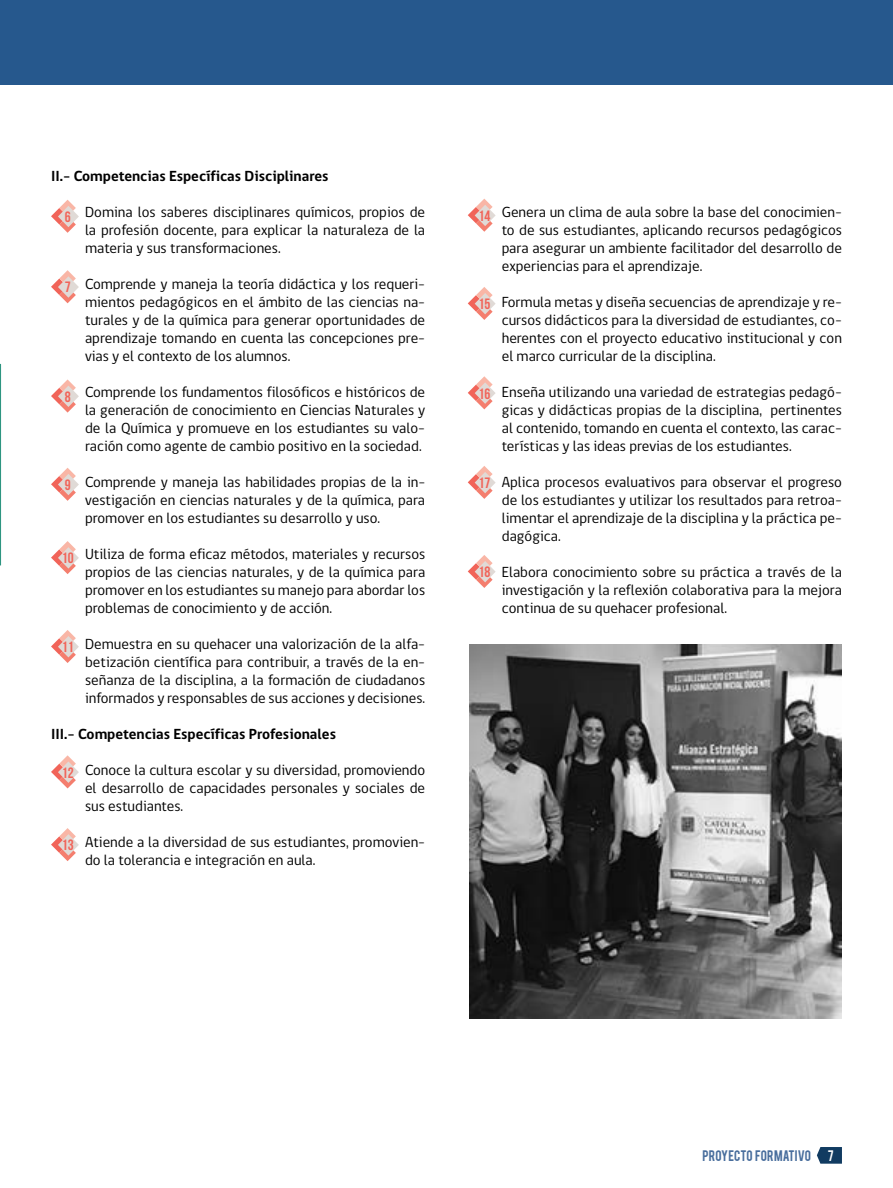
<style>
.page{position:relative;width:893px;height:1188px;background:#fff}
.page>*{position:absolute;margin:0;border:0;box-sizing:border-box;transform-origin:0 0}
.t1{font:15px/18px "gob CL";color:#000;text-align:justify}
.t2{font:700 15px "gob CL";color:#000}
.t3{font:700 15px "Bebas Neue";color:#f16459}
.t4{font:12px "Bebas";color:#496e9d}
.t5{font:12px "Bebas";color:#fff}
</style>
<div class="page">
<svg style="left:817px;top:1147px;width:25px;height:17px"></svg>
<div style="left:0;top:0;width:893px;height:85px;background:#26588d"></div>
<hr style="left:0;top:364px;width:1px;height:202px;background:#2e9581">
<img style="left:470px;top:645px;width:372px;height:373px">
<svg style="left:51px;top:200px;width:28px;height:33px"></svg>
<svg style="left:51px;top:270px;width:28px;height:33px"></svg>
<svg style="left:51px;top:379px;width:28px;height:34px"></svg>
<svg style="left:51px;top:468px;width:28px;height:33px"></svg>
<svg style="left:51px;top:541px;width:28px;height:33px"></svg>
<svg style="left:51px;top:630px;width:28px;height:33px"></svg>
<svg style="left:51px;top:755px;width:28px;height:33px"></svg>
<svg style="left:51px;top:828px;width:28px;height:33px"></svg>
<svg style="left:468px;top:199px;width:28px;height:33px"></svg>
<svg style="left:468px;top:287px;width:28px;height:33px"></svg>
<svg style="left:468px;top:376px;width:28px;height:33px"></svg>
<svg style="left:468px;top:466px;width:28px;height:33px"></svg>
<svg style="left:468px;top:555px;width:28px;height:33px"></svg>
<p class="t2" style="left:51px;top:166px;width:279px">II.- Competencias Específicas Disciplinares</p>
<p class="t1" style="left:85px;top:204px;width:342px">Domina los saberes disciplinares químicos, propios de la profesión docente, para explicar la naturaleza de la materia y sus transformaciones.</p>
<p class="t1" style="left:85px;top:276px;width:342px">Comprende y maneja la teoría didáctica y los requeri&shy;mientos pedagógicos en el ámbito de las ciencias na&shy;turales y de la química para generar oportunidades de aprendizaje tomando en cuenta las concepciones pre&shy;vias y el contexto de los alumnos.</p>
<p class="t1" style="left:85px;top:384px;width:342px">Comprende los fundamentos filosóficos e históricos de la generación de conocimiento en Ciencias Naturales y de la Química y promueve en los estudiantes su valo&shy;ración como agente de cambio positivo en la sociedad.</p>
<p class="t1" style="left:85px;top:474px;width:342px">Comprende y maneja las habilidades propias de la in&shy;vestigación en ciencias naturales y de la química, para promover en los estudiantes su desarrollo y uso.</p>
<p class="t1" style="left:85px;top:546px;width:342px">Utiliza de forma eficaz métodos, materiales y recursos propios de las ciencias naturales, y de la química para promover en los estudiantes su manejo para abordar los problemas de conocimiento y de acción.</p>
<p class="t1" style="left:85px;top:636px;width:342px">Demuestra en su quehacer una valorización de la alfa&shy;betización científica para contribuir, a través de la en&shy;señanza de la disciplina, a la formación de ciudadanos informados y responsables de sus acciones y decisiones.</p>
<p class="t2" style="left:51px;top:724px;width:287px">III.- Competencias Específicas Profesionales</p>
<p class="t1" style="left:85px;top:762px;width:342px">Conoce la cultura escolar y su diversidad, promoviendo el desarrollo de capacidades personales y sociales de sus estudiantes.</p>
<p class="t1" style="left:85px;top:834px;width:342px">Atiende a la diversidad de sus estudiantes, promovien&shy;do la tolerancia e integración en aula.</p>
<p class="t3" style="left:65px;top:209px;width:7px">6</p>
<p class="t3" style="left:65px;top:279px;width:7px">7</p>
<p class="t3" style="left:65px;top:388px;width:7px">8</p>
<p class="t3" style="left:65px;top:477px;width:7px">9</p>
<p class="t3" style="left:62px;top:550px;width:13px">10</p>
<p class="t3" style="left:62px;top:639px;width:13px">11</p>
<p class="t3" style="left:62px;top:764px;width:13px">12</p>
<p class="t3" style="left:62px;top:837px;width:13px">13</p>
<p class="t3" style="left:478px;top:207px;width:13px">14</p>
<p class="t3" style="left:478px;top:296px;width:13px">15</p>
<p class="t3" style="left:478px;top:385px;width:13px">16</p>
<p class="t3" style="left:478px;top:475px;width:13px">17</p>
<p class="t3" style="left:478px;top:564px;width:13px">18</p>
<p class="t1" style="left:502px;top:204px;width:342px">Genera un clima de aula sobre la base del conocimien&shy;to de sus estudiantes, aplicando recursos pedagógicos para asegurar un ambiente facilitador del desarrollo de experiencias para el aprendizaje.</p>
<p class="t1" style="left:502px;top:294px;width:342px">Formula metas y diseña secuencias de aprendizaje y re&shy;cursos didácticos para la diversidad de estudiantes, co&shy;herentes con el proyecto educativo institucional y con el marco curricular de la disciplina.</p>
<p class="t1" style="left:502px;top:384px;width:342px">Enseña utilizando una variedad de estrategias pedagó&shy;gicas y didácticas propias de la disciplina, pertinentes al contenido, tomando en cuenta el contexto, las carac&shy;terísticas y las ideas previas de los estudiantes.</p>
<p class="t1" style="left:502px;top:474px;width:342px">Aplica procesos evaluativos para observar el progreso de los estudiantes y utilizar los resultados para retroa&shy;limentar el aprendizaje de la disciplina y la práctica pe&shy;dagógica.</p>
<p class="t1" style="left:502px;top:564px;width:342px">Elabora conocimiento sobre su práctica a través de la investigación y la reflexión colaborativa para la mejora continua de su quehacer profesional.</p>
<p class="t4" style="left:703px;top:1147px;width:110px">PROYECTO FORMATIVO</p>
<p class="t5" style="left:828px;top:1147px;width:7px">7</p>
</div>
